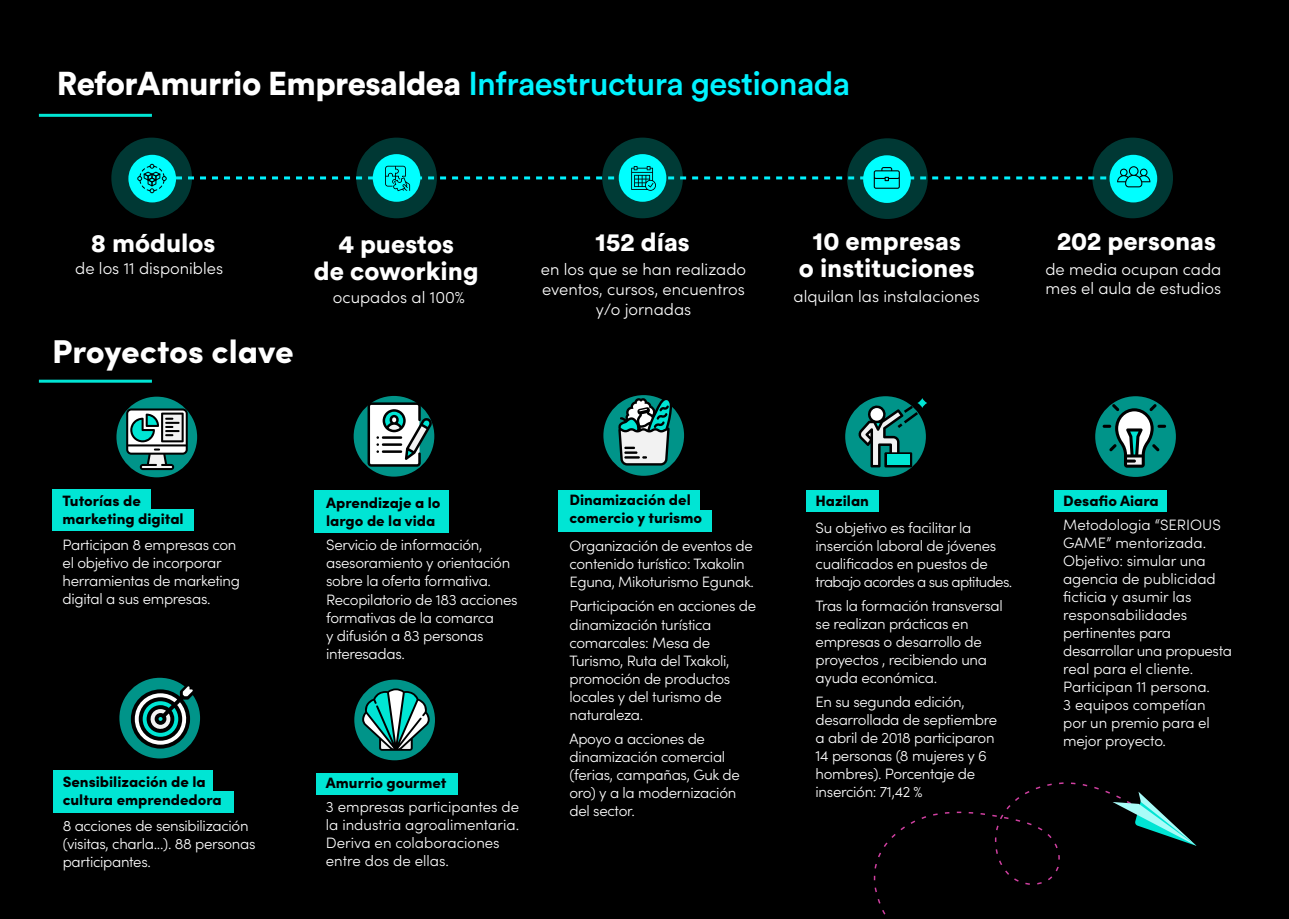
<style>
.page{position:relative;width:1289px;height:919px;background:#fff}
.page>*{position:absolute;margin:0;border:0;box-sizing:border-box;transform-origin:0 0}
.t1{font:900 33px "Sofia Pro";letter-spacing:-.005em;color:#fff}
.t2{font:500 32.7px "Circular Std";letter-spacing:-.02em;color:#00f3ff}
.t3{font:900 25.5px/27px "Circular Std";color:#fff;text-align:center}
.t4{font:300 16.5px/19.8px "Sofia Pro";color:#fff;text-align:center}
.t5{font:300 15px/18px "Sofia Pro";letter-spacing:-.02em;color:#fff}
.t6{font:300 15px/18px "Sofia Pro";color:#fff}
.t7{font:900 15px/18px "Sofia Pro";color:#000}
.s1{font-weight:900;color:#fff}
</style>
<div class="page">
<div style="left:0;top:0;width:1288px;height:918px;background:#000"></div>
<div style="left:806px;top:491px;width:73px;height:21px;background:#00e5d4"></div>
<div style="left:1054px;top:491px;width:113px;height:21px;background:#00e5d4"></div>
<div style="left:314px;top:511px;width:134px;height:21px;background:#00e5d4"></div>
<div style="left:314px;top:490px;width:134px;height:21px;background:#00e5d4"></div>
<div style="left:53px;top:791px;width:181px;height:21px;background:#00e5d4"></div>
<div style="left:53px;top:770px;width:160px;height:21px;background:#00e5d4"></div>
<div style="left:52px;top:510px;width:142px;height:21px;background:#00e5d4"></div>
<div style="left:52px;top:489px;width:98px;height:21px;background:#00e5d4"></div>
<div style="left:111px;top:138px;width:81px;height:80px;background:#003834;border-radius:50%"></div>
<div style="left:128px;top:155px;width:48px;height:47px;background:#0ff;border-radius:50%"></div>
<div style="left:356px;top:138px;width:81px;height:80px;background:#003834;border-radius:50%"></div>
<div style="left:373px;top:154px;width:47px;height:48px;background:#0ff;border-radius:50%"></div>
<div style="left:847px;top:138px;width:80px;height:81px;background:#003834;border-radius:50%"></div>
<div style="left:863px;top:155px;width:47px;height:48px;background:#0ff;border-radius:50%"></div>
<div style="left:1092px;top:138px;width:80px;height:80px;background:#003834;border-radius:50%"></div>
<div style="left:1109px;top:155px;width:48px;height:47px;background:#0ff;border-radius:50%"></div>
<div style="left:602px;top:138px;width:81px;height:80px;background:#003b36;border-radius:50%"></div>
<div style="left:618px;top:154px;width:48px;height:48px;background:#0ff;border-radius:50%"></div>
<svg style="left:137px;top:164px;width:1013px;height:29px"></svg>
<hr style="left:39px;top:114px;width:113px;height:3px;background:#00e5d4">
<svg style="left:116px;top:396px;width:81px;height:81px"></svg>
<svg style="left:119px;top:677px;width:81px;height:81px"></svg>
<svg style="left:845px;top:396px;width:80px;height:81px"></svg>
<svg style="left:1095px;top:396px;width:80px;height:81px"></svg>
<svg style="left:354px;top:679px;width:81px;height:81px"></svg>
<svg style="left:857px;top:396px;width:70px;height:71px"></svg>
<svg style="left:126px;top:408px;width:62px;height:62px"></svg>
<svg style="left:1102px;top:404px;width:64px;height:63px"></svg>
<svg style="left:362px;top:688px;width:67px;height:62px"></svg>
<svg style="left:353px;top:396px;width:81px;height:80px"></svg>
<svg style="left:367px;top:402px;width:65px;height:64px"></svg>
<div style="left:316px;top:773px;width:141px;height:21px;background:#00e5d4"></div>
<hr style="left:39px;top:379px;width:113px;height:3px;background:#00e5d4">
<div style="left:558px;top:511px;width:153px;height:21px;background:#00e5d4"></div>
<div style="left:558px;top:490px;width:142px;height:21px;background:#00e5d4"></div>
<svg style="left:603px;top:395px;width:81px;height:81px;background:#008c81"></svg>
<svg style="left:618px;top:397px;width:54px;height:68px"></svg>
<svg style="left:873px;top:782px;width:323px;height:133px"></svg>
<svg style="left:131px;top:681px;width:67px;height:67px"></svg>
<h2 class="t2" style="left:57px;top:63px;width:795px"><span class="s1">ReforAmurrio Empresaldea</span> Infraestructura gestionada</h2>
<h3 class="t3" style="left:91px;top:228px;width:126px">8 módulos</h3>
<h3 class="t3" style="left:314px;top:230px;width:166px">4 puestos<br>de coworking</h3>
<h3 class="t3" style="left:595px;top:227px;width:96px">152 días</h3>
<h3 class="t3" style="left:798px;top:227px;width:177px">10 empresas<br>o instituciones</h3>
<h3 class="t3" style="left:1057px;top:227px;width:160px">202 personas</h3>
<p class="t4" style="left:75px;top:258px;width:149px">de los 11 disponibles</p>
<p class="t4" style="left:541px;top:258px;width:207px">en los que se han realizado eventos, cursos, encuentros y/o jornadas</p>
<p class="t4" style="left:1045px;top:258px;width:177px;text-align:left">de media ocupan cada mes el aula de estudios</p>
<p class="t4" style="left:333px;top:286px;width:134px">ocupados al 100%</p>
<p class="t4" style="left:793px;top:285px;width:188px">alquilan las instalaciones</p>
<h1 class="t1" style="left:52px;top:325px;width:243px">Proyectos clave</h1>
<p class="t7" style="left:63px;top:490px;width:123px">Tutorías de marketing digital</p>
<p class="t5" style="left:63px;top:534px;width:179px">Participan 8 empresas con el objetivo de incorporar herramientas de marketing digital a sus empresas.</p>
<p class="t7" style="left:63px;top:771px;width:161px">Sensibilización de la cultura emprendedora</p>
<p class="t5" style="left:63px;top:815px;width:194px">8 acciones de sensibilización (visitas, charla...). 88 personas participantes.</p>
<p class="t7" style="left:326px;top:493px;width:116px">Aprendizaje a lo largo de la vida</p>
<p class="t5" style="left:326px;top:535px;width:193px">Servicio de información, asesoramiento y orientación sobre la oferta formativa.<br>Recopilatorio de 183 acciones formativas de la comarca<br>y difusión a 83 personas interesadas.</p>
<p class="t7" style="left:326px;top:772px;width:122px">Amurrio gourmet</p>
<p class="t6" style="left:326px;top:796px;width:195px">3 empresas participantes de la industria agroalimentaria.<br>Deriva en colaboraciones entre dos de ellas.</p>
<p class="t7" style="left:569px;top:489px;width:134px">Dinamización del comercio y turismo</p>
<p class="t5" style="left:569px;top:536px;width:186px">Organización de eventos de contenido turístico: Txakolin<br>Eguna, Mikoturismo Egunak.</p>
<p class="t5" style="left:569px;top:596px;width:188px">Participación en acciones de dinamización turística comarcales: Mesa de<br>Turismo, Ruta del Txakoli, promoción de productos locales y del turismo de naturaleza.</p>
<p class="t5" style="left:569px;top:728px;width:172px">Apoyo a acciones de dinamización comercial (ferias, campañas, Guk de oro) y a la modernización del sector.</p>
<p class="t7" style="left:815px;top:490px;width:55px">Hazilan</p>
<p class="t5" style="left:815px;top:517px;width:198px">Su objetivo es facilitar la inserción laboral de jóvenes cualificados en puestos de trabajo acordes a sus aptitudes.</p>
<p class="t5" style="left:815px;top:595px;width:189px">Tras la formación transversal se realizan prácticas en empresas o desarrollo de proyectos , recibiendo una ayuda económica.</p>
<p class="t5" style="left:815px;top:691px;width:183px">En su segunda edición, desarrollada de septiembre a abril de 2018 participaron<br>14 personas (8 mujeres y 6 hombres). Porcentaje de inserción: 71,42 %</p>
<p class="t7" style="left:1063px;top:490px;width:97px">Desafio Aiara</p>
<p class="t6" style="left:1063px;top:514px;width:170px">Metodologia “SERIOUS<br>GAME” mentorizada.<br>Objetivo: simular una agencia de publicidad ficticia y asumir las responsabilidades pertinentes para desarrollar una propuesta real para el cliente.<br>Participan 11 persona.<br>3 equipos competían por un premio para el mejor proyecto.</p>
</div>
